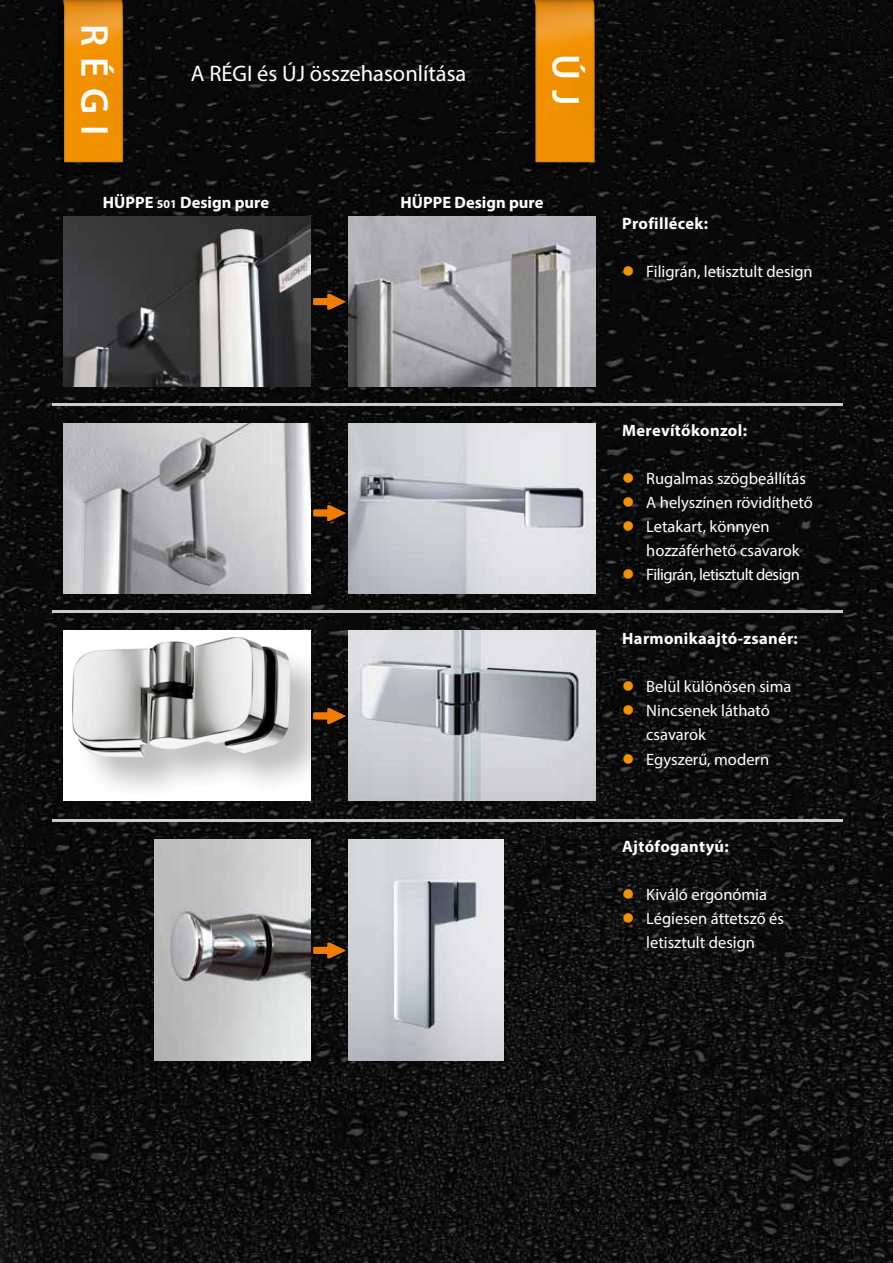
<style>
.page{position:relative;width:893px;height:1263px;background:#fff}
.page>*{position:absolute;margin:0;border:0;box-sizing:border-box;transform-origin:0 0}
.t1{font:600 39px "Myriad Pro";color:#fff}
.t2{font:22.5px "Myriad Pro";color:#fff}
.t3{font:16.5px/24px "Myriad Pro";color:#fff}
.t4{font:700 16.5px "Myriad Pro";letter-spacing:.02em;color:#fff}
.t5{font:700 16.5px "Myriad Pro";color:#fff}
.t6{font:16.5px "Myriad Pro";letter-spacing:-.03em;color:#fff}
.s1{font-size:12px}
.s2{color:#f39200}
</style>
<div class="page">
<img style="left:0;top:0;width:893px;height:1263px">
<img style="left:348px;top:217px;width:248px;height:170px">
<img style="left:63px;top:217px;width:247px;height:170px">
<img style="left:348px;top:423px;width:248px;height:170px">
<img style="left:63px;top:423px;width:247px;height:170px">
<img style="left:348px;top:631px;width:248px;height:170px">
<img style="left:63px;top:631px;width:247px;height:170px">
<img style="left:473px;top:0;width:207px;height:227px">
<img style="left:2px;top:0;width:206px;height:227px">
<hr style="left:53px;top:404px;width:790px;height:2px;background:#c8cdd0">
<hr style="left:53px;top:610px;width:790px;height:2px;background:#c8cdd0">
<hr style="left:53px;top:819px;width:790px;height:2px;background:#c8cdd0">
<img style="left:348px;top:840px;width:156px;height:221px">
<img style="left:155px;top:840px;width:155px;height:221px">
<svg style="left:313px;top:293px;width:34px;height:17px"></svg>
<svg style="left:313px;top:504px;width:34px;height:18px"></svg>
<svg style="left:313px;top:707px;width:34px;height:18px"></svg>
<svg style="left:313px;top:942px;width:34px;height:17px"></svg>
<h1 class="t1" style="left:119px;top:24px;width:113px;rotate:90deg">RÉGI</h1>
<h2 class="t2" style="left:191px;top:59px;width:277px">A RÉGI és ÚJ összehasonlítása</h2>
<h1 class="t1" style="left:591px;top:54px;width:54px;rotate:90deg">Ú J</h1>
<p class="t5" style="left:103px;top:192px;width:168px">HÜPPE <span class="s1">501</span> Design pure</p>
<p class="t5" style="left:401px;top:192px;width:144px">HÜPPE Design pure</p>
<p class="t4" style="left:622px;top:213px;width:87px">Profillécek:</p>
<p class="t3" style="left:622px;top:259px;width:192px"><span class="s2">●</span> Filigrán, letisztult design</p>
<p class="t4" style="left:622px;top:419px;width:126px">Merevítőkonzol:</p>
<p class="t3" style="left:622px;top:466px;width:185px"><span class="s2">●</span> Rugalmas szögbeállítás</p>
<p class="t3" style="left:622px;top:490px;width:192px"><span class="s2">●</span> A helyszínen rövidíthető</p>
<p class="t3" style="left:646px;top:514px;width:155px;text-indent:-24px"><span class="s2">●</span> Letakart, könnyen hozzáférhető csavarok</p>
<p class="t6" style="left:622px;top:564px;width:179px"><span class="s2">●</span> Filigrán, letisztult design</p>
<p class="t4" style="left:622px;top:628px;width:177px">Harmonikaajtó-zsanér:</p>
<p class="t3" style="left:622px;top:675px;width:171px"><span class="s2">●</span> Belül különösen sima</p>
<p class="t3" style="left:646px;top:699px;width:125px;text-indent:-24px"><span class="s2">●</span> Nincsenek látható csavarok</p>
<p class="t3" style="left:622px;top:747px;width:148px"><span class="s2">●</span> Egyszerű, modern</p>
<p class="t4" style="left:622px;top:836px;width:108px">Ajtófogantyú:</p>
<p class="t3" style="left:622px;top:882px;width:146px"><span class="s2">●</span> Kiváló ergonómia</p>
<p class="t3" style="left:622px;top:906px;width:163px;text-align:center"><span class="s2">●</span> Légiesen áttetsző és letisztult design</p>
</div>
